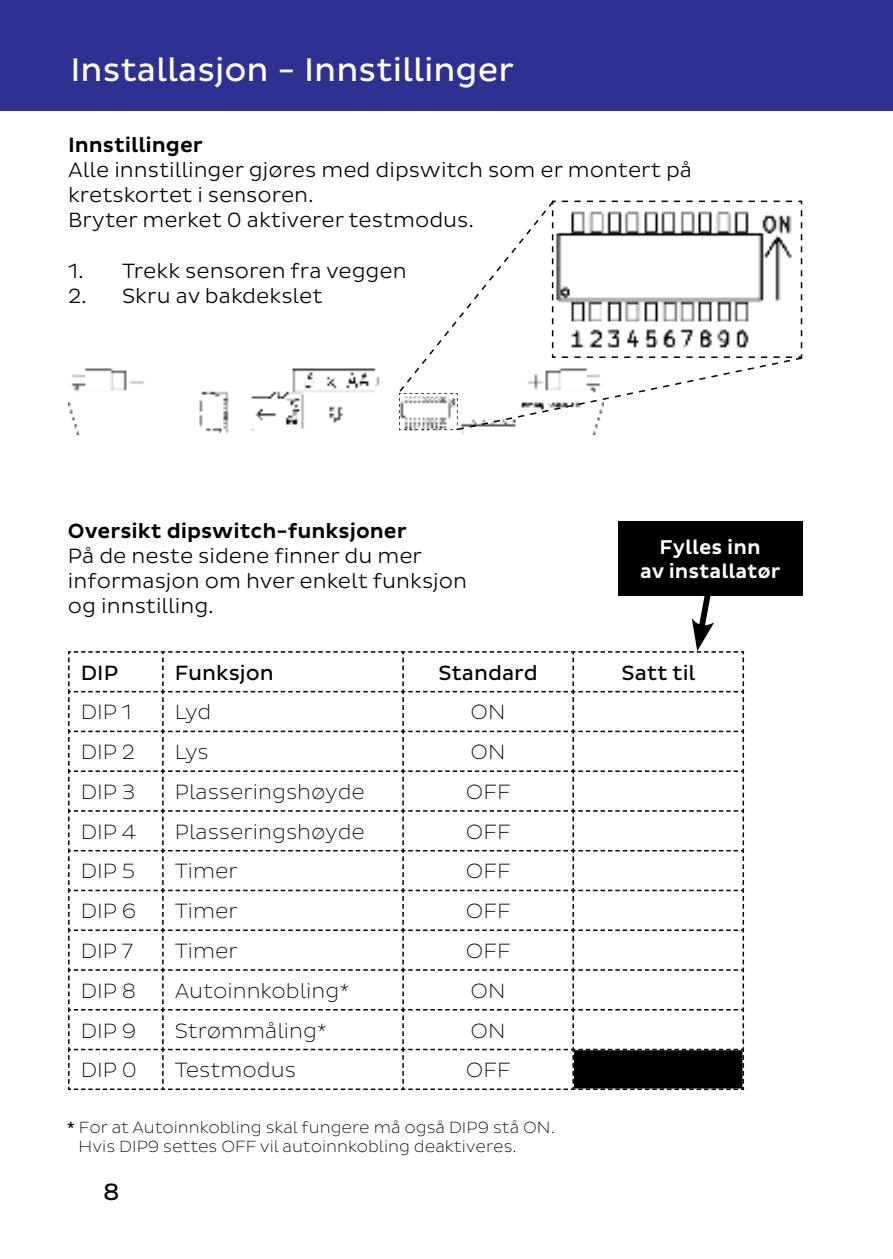
<style>
.page{position:relative;width:893px;height:1259px;background:#fff}
.page>*{position:absolute;margin:0;border:0;box-sizing:border-box;transform-origin:0 0}
.t1{font:33.3px "Pluto Sans";color:#fff}
.t2{font:24px "Pluto Sans";color:#000}
.t3{font:300 21px/25.2px "Pluto Sans";color:#000}
.t4{font:200 21px "Pluto Sans";color:#000}
.t5{font:500 21px "Pluto Sans";color:#000}
.t6{font:21px "Pluto Sans";color:#000}
.t7{font:500 20.4px/24.3px "Pluto Sans";color:#fff;text-align:center}
.t8{font:200 16.5px/19.8px "Pluto Sans";color:#000}
.s1{font-weight:400}
</style>
<div class="page">
<div style="left:0;top:0;width:893px;height:110px;background:#2e3092"></div>
<img style="left:68px;top:368px;width:528px;height:66px">
<svg style="left:399px;top:201px;width:403px;height:229px"></svg>
<div style="left:618px;top:522px;width:184px;height:74px;background:#000"></div>
<svg style="left:68px;top:596px;width:677px;height:494px"></svg>
<h1 class="t1" style="left:70px;top:50px;width:445px">Installasjon - Innstillinger</h1>
<p class="t5" style="left:68px;top:133px;width:136px">Innstillinger</p>
<p class="t3" style="left:68px;top:157px;width:626px">Alle innstillinger gjøres med dipswitch som er montert på kretskortet i sensoren.<br>Bryter merket 0 aktiverer testmodus.</p>
<p class="t3" style="left:68px;top:258px;width:340px">1. Trekk sensoren fra veggen</p>
<p class="t3" style="left:68px;top:283px;width:256px">2. Skru av bakdekslet</p>
<p class="t5" style="left:68px;top:518px;width:340px">Oversikt dipswitch-funksjoner</p>
<p class="t3" style="left:68px;top:543px;width:401px">På de neste sidene finner du mer informasjon om hver enkelt funksjon og innstilling.</p>
<p class="t7" style="left:640px;top:535px;width:142px">Fylles inn<br>av installatør</p>
<p class="t6" style="left:81px;top:660px;width:39px">DIP</p>
<p class="t6" style="left:175px;top:660px;width:101px">Funksjon</p>
<p class="t6" style="left:438px;top:660px;width:101px">Standard</p>
<p class="t6" style="left:621px;top:660px;width:76px">Satt til</p>
<p class="t4" style="left:81px;top:700px;width:52px">DIP 1</p>
<p class="t4" style="left:175px;top:700px;width:38px">Lyd</p>
<p class="t4" style="left:471px;top:700px;width:36px">ON</p>
<p class="t4" style="left:81px;top:740px;width:56px">DIP 2</p>
<p class="t4" style="left:175px;top:740px;width:36px">Lys</p>
<p class="t4" style="left:471px;top:740px;width:36px">ON</p>
<p class="t4" style="left:81px;top:780px;width:56px">DIP 3</p>
<p class="t4" style="left:175px;top:780px;width:192px">Plasseringshøyde</p>
<p class="t4" style="left:466px;top:780px;width:46px">OFF</p>
<p class="t4" style="left:81px;top:819px;width:57px">DIP 4</p>
<p class="t4" style="left:175px;top:819px;width:192px">Plasseringshøyde</p>
<p class="t4" style="left:466px;top:819px;width:46px">OFF</p>
<p class="t4" style="left:81px;top:859px;width:56px">DIP 5</p>
<p class="t4" style="left:175px;top:859px;width:65px">Timer</p>
<p class="t4" style="left:466px;top:859px;width:46px">OFF</p>
<p class="t4" style="left:81px;top:899px;width:57px">DIP 6</p>
<p class="t4" style="left:175px;top:899px;width:65px">Timer</p>
<p class="t4" style="left:466px;top:899px;width:46px">OFF</p>
<p class="t4" style="left:81px;top:939px;width:54px">DIP 7</p>
<p class="t4" style="left:175px;top:939px;width:65px">Timer</p>
<p class="t4" style="left:466px;top:939px;width:46px">OFF</p>
<p class="t4" style="left:81px;top:978px;width:57px">DIP 8</p>
<p class="t4" style="left:175px;top:978px;width:176px">Autoinnkobling*</p>
<p class="t4" style="left:471px;top:978px;width:36px">ON</p>
<p class="t4" style="left:81px;top:1018px;width:57px">DIP 9</p>
<p class="t4" style="left:175px;top:1018px;width:154px">Strømmåling*</p>
<p class="t4" style="left:471px;top:1018px;width:36px">ON</p>
<p class="t4" style="left:81px;top:1058px;width:57px">DIP 0</p>
<p class="t4" style="left:175px;top:1058px;width:123px">Testmodus</p>
<p class="t4" style="left:466px;top:1058px;width:46px">OFF</p>
<p class="t8" style="left:79px;top:1117px;width:478px;text-indent:-12px"><span class="s1">*</span> For at Autoinnkobling skal fungere må også DIP9 stå ON.<br>Hvis DIP9 settes OFF vil autoinnkobling deaktiveres.</p>
<p class="t2" style="left:103px;top:1178px;width:18px">8</p>
</div>
